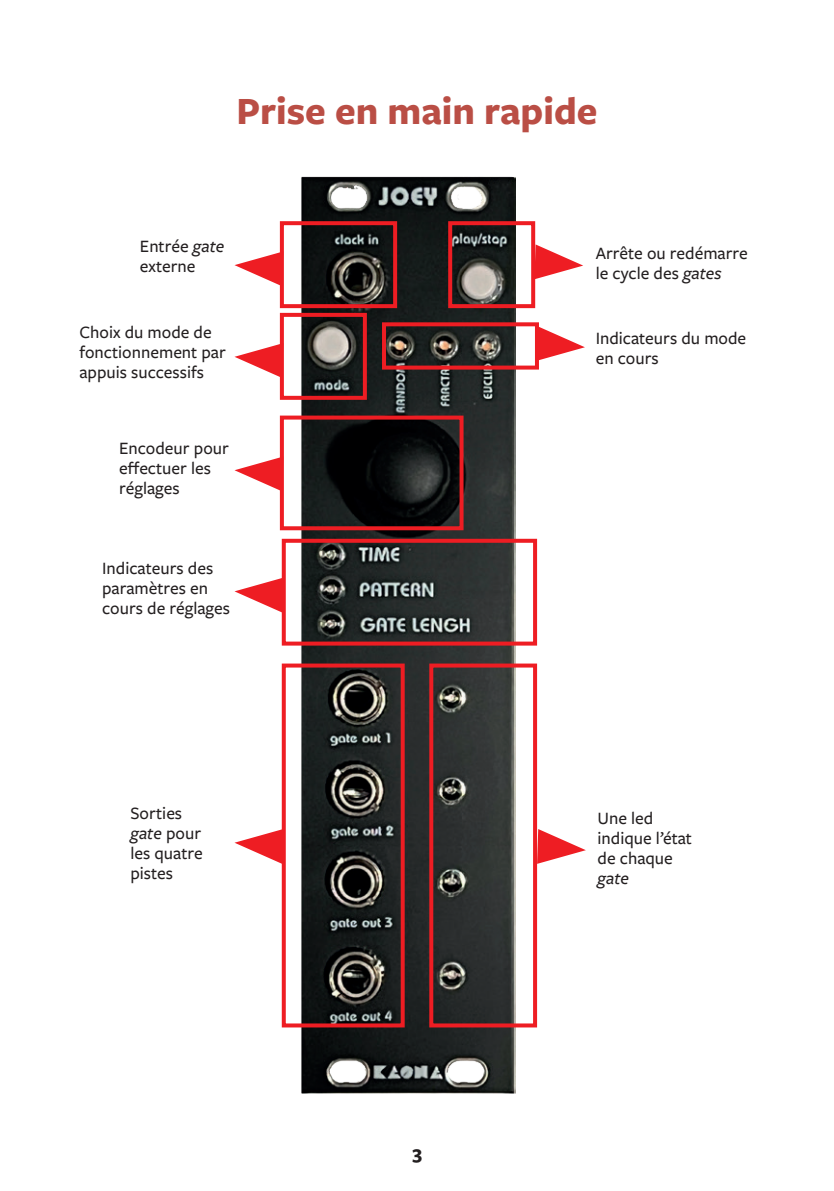
<style>
.page{position:relative;width:834px;height:1191px;background:#fff}
.page>*{position:absolute;margin:0;border:0;box-sizing:border-box;transform-origin:0 0}
.t1{font:700 40px "Freight Sans Pro";color:#ba4e45}
.t2{font:700 20px "Freight Sans Pro";color:#231f20}
.t3{font:500 18px/20px "Freight Sans Pro";color:#231f20}
.t4{font:italic 500 18px "Freight Sans Pro";color:#231f20}
.s1{font-style:italic}
</style>
<div class="page">
<img style="left:300px;top:177px;width:215px;height:916px">
<div style="left:280px;top:415px;width:183px;height:115px;border:4px solid #ee1d23"></div>
<div style="left:280px;top:313px;width:87px;height:87px;border:4px solid #ee1d23"></div>
<div style="left:382px;top:322px;width:157px;height:47px;border:4px solid #ee1d23"></div>
<div style="left:280px;top:221px;width:117px;height:87px;border:4px solid #ee1d23"></div>
<div style="left:448px;top:221px;width:87px;height:87px;border:4px solid #ee1d23"></div>
<div style="left:282px;top:539px;width:255px;height:106px;border:4px solid #ee1d23"></div>
<svg style="left:234px;top:829px;width:48px;height:35px"></svg>
<svg style="left:234px;top:577px;width:49px;height:35px"></svg>
<svg style="left:234px;top:456px;width:49px;height:35px"></svg>
<svg style="left:234px;top:343px;width:49px;height:35px"></svg>
<svg style="left:234px;top:251px;width:49px;height:35px"></svg>
<svg style="left:537px;top:829px;width:48px;height:35px"></svg>
<svg style="left:536px;top:326px;width:49px;height:35px"></svg>
<svg style="left:534px;top:244px;width:49px;height:35px"></svg>
<div style="left:282px;top:663px;width:122px;height:364px;border:4px solid #ee1d23"></div>
<div style="left:429px;top:663px;width:108px;height:364px;border:4px solid #ee1d23"></div>
<h1 class="t1" style="left:236px;top:83px;width:362px">Prise en main rapide</h1>
<p class="t3" style="left:140px;top:235px;width:86px">Entrée <span class="s1">gate </span>externe</p>
<p class="t3" style="left:595px;top:242px;width:154px">Arrête ou redémarre le cycle des <span class="s1">gates</span></p>
<p class="t3" style="left:79px;top:322px;width:148px">Choix du mode de fonctionnement par appuis successifs</p>
<p class="t3" style="left:595px;top:327px;width:152px">Indicateurs du mode en cours</p>
<p class="t3" style="left:119px;top:437px;width:111px">Encodeur pour effectuer les réglages</p>
<p class="t3" style="left:102px;top:557px;width:129px">Indicateurs des paramètres en cours de réglages</p>
<p class="t3" style="left:130px;top:802px;width:74px">Sorties <span class="s1">gate</span> pour les quatre pistes</p>
<p class="t3" style="left:597px;top:808px;width:96px">Une led indique l’état de chaque</p>
<p class="t4" style="left:597px;top:866px;width:33px">gate</p>
<p class="t2" style="left:412px;top:1138px;width:11px">3</p>
</div>
